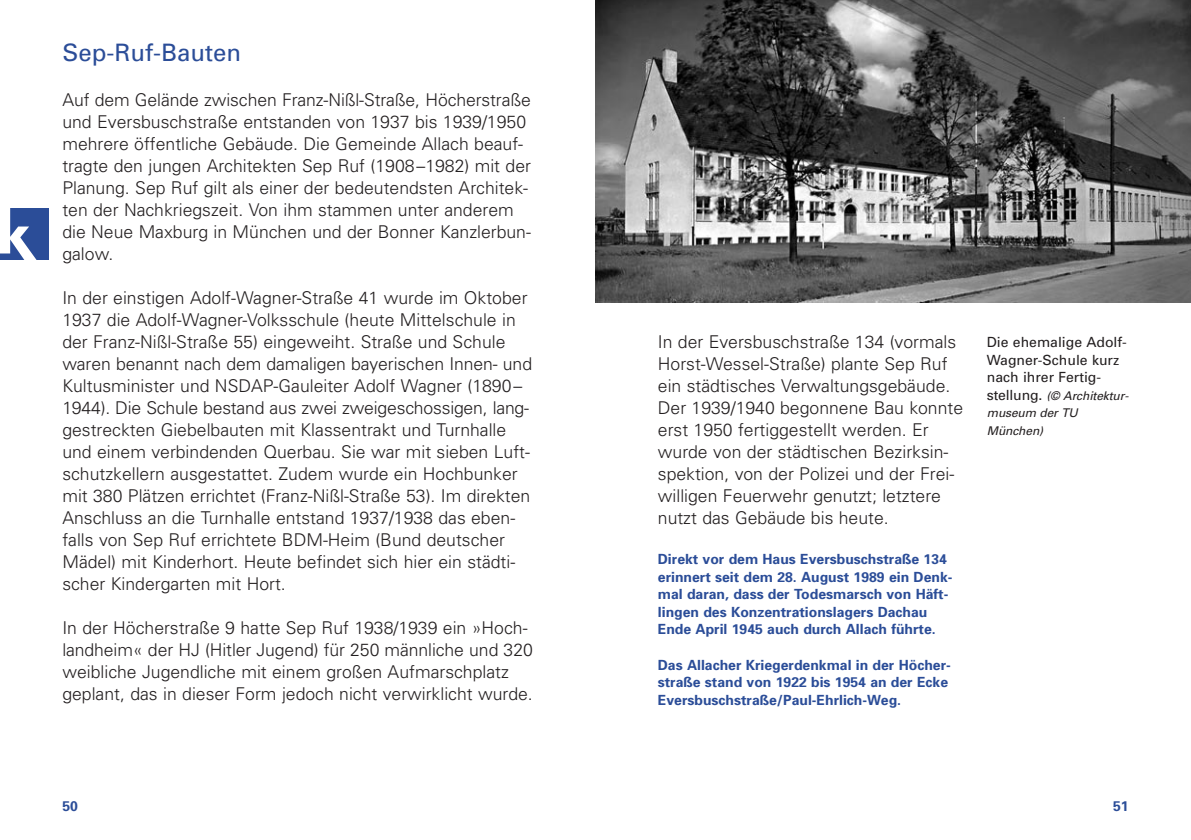
<style>
.page{position:relative;width:1191px;height:840px;background:#fff}
.page>*{position:absolute;margin:0;border:0;box-sizing:border-box;transform-origin:0 0}
.t1{font:24px "Univers";color:#2b4d98}
.t2{font:300 17.6px/22px "Univers";color:#231f20}
.t3{font:700 14px/17.6px "Univers";color:#2b4d98}
.t4{font:14px/17.6px "Univers";color:#231f20}
.t5{font:italic 12px/17.6px "Univers";color:#231f20}
.s1{font-style:normal;font-size:14px}
</style>
<div class="page">
<svg style="left:0;top:208px;width:48px;height:52px"></svg>
<img style="left:595px;top:0;width:596px;height:302px">
<h1 class="t1" style="left:62px;top:44px;width:180px">Sep-Ruf-Bauten</h1>
<p class="t2" style="left:62px;top:90px;width:470px">Auf dem Gelände zwischen Franz-Nißl-Straße, Höcher straße und Evers busch straße entstanden von 1937 bis 1939/1950 mehrere öffentliche Gebäude. Die Gemeinde Allach beauf&shy;tragte den jungen Architekten Sep Ruf (1908–1982) mit der Planung. Sep Ruf gilt als einer der bedeutendsten Architek - ten der Nachkriegszeit. Von ihm stammen unter anderem die Neue Maxburg in München und der Bonner Kanzler bun - galow.</p>
<p class="t2" style="left:62px;top:288px;width:471px">In der einstigen Adolf-Wagner-Straße 41 wurde im Oktober 1937 die Adolf-Wagner-Volksschule (heute Mittelschule in der Franz-Nißl-Straße 55) eingeweiht. Straße und Schule waren be nannt nach dem damaligen bayerischen Innen- und Kultus minister und NSDAP-Gauleiter Adolf Wagner (1890– 1944). Die Schule bestand aus zwei zweigeschossigen, lang - ge streckten Giebelbauten mit Klassentrakt und Turnhalle und einem verbindenden Quer bau. Sie war mit sieben Luft - schutz kellern ausgestattet. Zudem wurde ein Hochbunker mit 380 Plätzen errichtet (Franz-Nißl-Straße 53). Im direkten Anschluss an die Turn halle entstand 1937/1938 das eben - falls von Sep Ruf errich tete BDM-Heim (Bund deutscher Mädel) mit Kinderhort. Heute befindet sich hier ein städti - scher Kinder garten mit Hort.</p>
<p class="t2" style="left:62px;top:618px;width:472px">In der Höcherstraße 9 hatte Sep Ruf 1938/1939 ein »Hoch - land heim« der HJ (Hitler Jugend) für 250 männliche und 320 weibliche Jugendliche mit einem großen Aufmarsch platz geplant, das in dieser Form jedoch nicht verwirklicht wurde.</p>
<p class="t2" style="left:658px;top:332px;width:307px">In der Eversbuschstraße 134 (vormals Horst-Wessel-Straße) plante Sep Ruf ein städtisches Verwaltungsgebäude.<br>Der 1939/1940 begonnene Bau konnte erst 1950 fertiggestellt werden. Er wurde von der städtischen Bezirks in - spektion, von der Polizei und der Frei - willigen Feuerwehr genutzt; letztere nutzt das Gebäude bis heute.</p>
<p class="t3" style="left:658px;top:551px;width:296px">Direkt vor dem Haus Eversbuschstraße 134 erinnert seit dem 28. August 1989 ein Denk - mal daran, dass der Todesmarsch von Häft - lingen des Konzentrationslagers Dachau Ende April 1945 auch durch Allach führte.</p>
<p class="t3" style="left:658px;top:656px;width:294px">Das Allacher Kriegerdenkmal in der Höcher - straße stand von 1922 bis 1954 an der Ecke<br>Eversbuschstraße/Paul-Ehrlich-Weg.</p>
<p class="t4" style="left:986px;top:334px;width:141px">Die ehemalige Adolf-<br>Wagner-Schule kurz nach ihrer Fertig -</p>
<p class="t5" style="left:986px;top:387px;width:145px"><span class="s1">stellung.</span> (© Architektur&shy;museum der TU<br>München)</p>
<p class="t3" style="left:62px;top:797px;width:17px">50</p>
<p class="t3" style="left:1113px;top:797px;width:17px">51</p>
</div>
